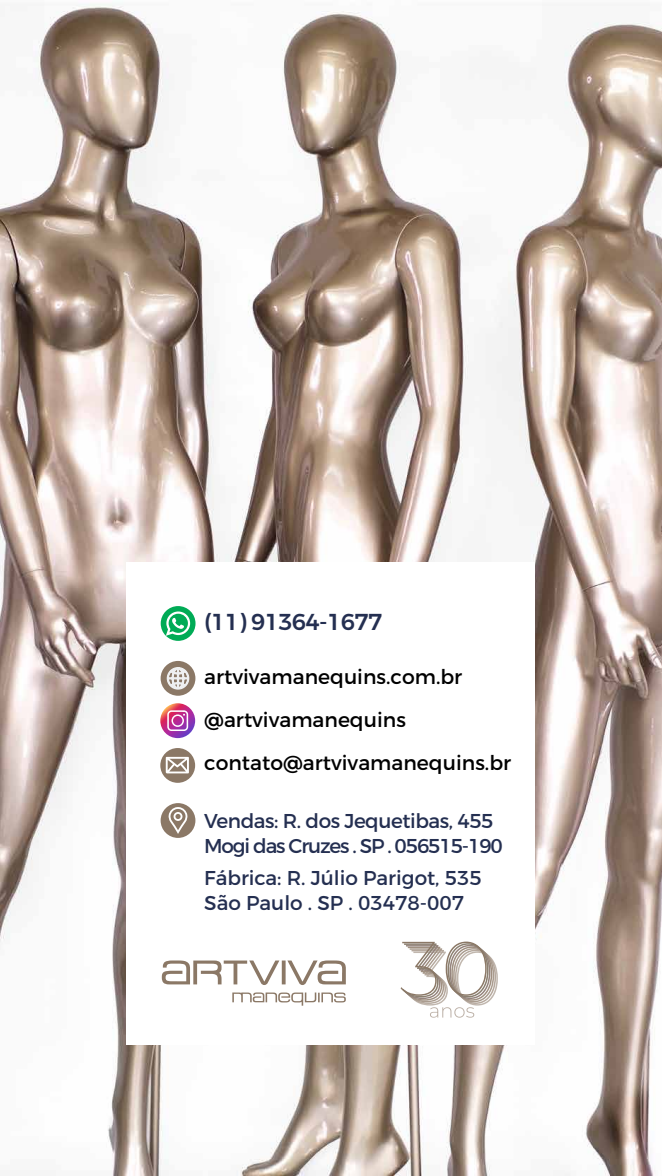
<style>
.page{position:relative;width:662px;height:1176px;background:#fff}
.page>*{position:absolute;margin:0;border:0;box-sizing:border-box;transform-origin:0 0}
.t1{font:500 23px "Montserrat";letter-spacing:-.025em;color:#242f51}
.t2{font:20.3px/42.9px "Montserrat";color:#000}
.t3{font:20px/25px "Montserrat";letter-spacing:-.055em;color:#242f51}
.t4{font:20px/25px "Montserrat";color:#242f51}
</style>
<div class="page">
<img style="left:0;top:4px;width:661px;height:1171px">
<div style="left:127px;top:561px;width:408px;height:483px;background:#fff"></div>
<svg style="left:400px;top:941px;width:97px;height:76px"></svg>
<svg style="left:160px;top:703px;width:35px;height:35px"></svg>
<svg style="left:167px;top:710px;width:21px;height:20px"></svg>
<div style="left:161px;top:606px;width:34px;height:34px;background:#00ab56;border-radius:50%"></div>
<svg style="left:166px;top:611px;width:24px;height:24px"></svg>
<div style="left:160px;top:803px;width:35px;height:34px;background:#8b7866;border-radius:50%"></div>
<svg style="left:168px;top:806px;width:20px;height:27px"></svg>
<svg style="left:160px;top:660px;width:35px;height:35px"></svg>
<svg style="left:166px;top:664px;width:24px;height:27px"></svg>
<svg style="left:232px;top:992px;width:114px;height:13px"></svg>
<svg style="left:162px;top:960px;width:184px;height:24px"></svg>
<svg style="left:160px;top:747px;width:35px;height:35px"></svg>
<svg style="left:166px;top:756px;width:23px;height:17px"></svg>
<p class="t1" style="left:204px;top:607px;width:179px">(11) 91364-1677</p>
<p class="t2" style="left:204px;top:655px;width:259px">artvivamanequins.com.br</p>
<p class="t2" style="left:204px;top:698px;width:308px">@artvivamanequins contato@artvivamanequins.br</p>
<p class="t3" style="left:204px;top:808px;width:300px">Vendas: R. dos Jequetibas, 455<br>Mogi das Cruzes . SP . 056515-190</p>
<p class="t4" style="left:204px;top:865px;width:279px">Fábrica: R. Júlio Parigot, 535<br>São Paulo . SP . 03478-007</p>
</div>
